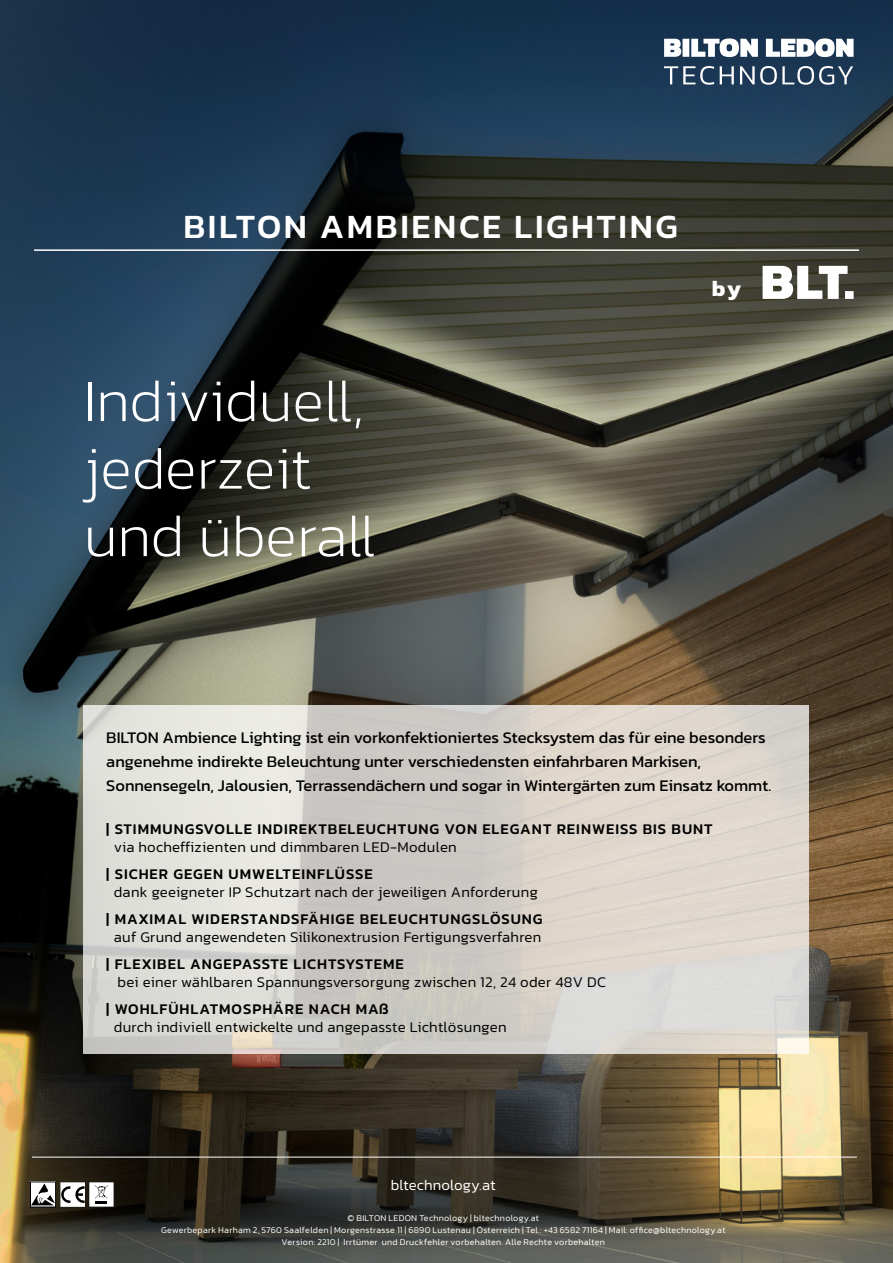
<style>
.page{position:relative;width:893px;height:1263px;background:#fff}
.page>*{position:absolute;margin:0;border:0;box-sizing:border-box;transform-origin:0 0}
.t1{font:200 60px/67.5px "Kanit";letter-spacing:-.005em;color:#fff}
.t2{font:500 34.5px "Kanit";letter-spacing:.075em;color:#fff}
.t3{font:700 22.5px "Kanit";color:#fff}
.t4{font:16.5px/24px "Kanit";color:#000}
.t5{font:300 15px "Kanit";letter-spacing:.02em;color:#000}
.t6{font:500 15px "Kanit";letter-spacing:.065em;color:#000}
.t7{font:300 15px "Kanit";letter-spacing:.01em;color:#fff}
.t8{font:300 9px/12px "Kanit";letter-spacing:.025em;color:#fff;text-align:center}
</style>
<div class="page">
<img style="left:0;top:0;width:893px;height:1263px">
<svg style="left:84px;top:705px;width:725px;height:348px"></svg>
<svg style="left:664px;top:38px;width:190px;height:47px"></svg>
<hr style="left:34px;top:249px;width:825px;height:2px;background:#fff">
<svg style="left:763px;top:266px;width:90px;height:33px"></svg>
<hr style="left:32px;top:1157px;width:825px;height:1px;background:#fff">
<svg style="left:32px;top:1182px;width:82px;height:25px"></svg>
<div style="left:30px;top:1182px;width:26px;height:25px;border:1px solid #000"></div>
<h2 class="t2" style="left:183px;top:200px;width:496px">BILTON AMBIENCE LIGHTING</h2>
<h1 class="t1" style="left:84px;top:366px;width:293px">Individuell, jederzeit und überall</h1>
<h3 class="t3" style="left:712px;top:271px;width:31px">by</h3>
<p class="t4" style="left:106px;top:725px;width:666px">BILTON Ambience Lighting ist ein vorkonfektioniertes Stecksystem das für eine besonders angenehme indirekte Beleuchtung unter verschiedensten einfahrbaren Markisen,<br>Sonnensegeln, Jalousien, Terrassendächern und sogar in Wintergärten zum Einsatz kommt.</p>
<p class="t6" style="left:106px;top:817px;width:608px">| STIMMUNGSVOLLE INDIREKTBELEUCHTUNG VON ELEGANT REINWEISS BIS BUNT</p>
<p class="t5" style="left:114px;top:835px;width:345px">via hocheffizienten und dimmbaren LED-Modulen</p>
<p class="t6" style="left:106px;top:862px;width:268px">| SICHER GEGEN UMWELTEINFLÜSSE</p>
<p class="t5" style="left:114px;top:880px;width:426px">dank geeigneter IP Schutzart nach der jeweiligen Anforderung</p>
<p class="t6" style="left:106px;top:907px;width:438px">| MAXIMAL WIDERSTANDSFÄHIGE BELEUCHTUNGSLÖSUNG</p>
<p class="t5" style="left:114px;top:925px;width:429px">auf Grund angewendeten Silikonextrusion Fertigungsverfahren</p>
<p class="t6" style="left:106px;top:952px;width:299px">| FLEXIBEL ANGEPASSTE LICHTSYSTEME</p>
<p class="t5" style="left:118px;top:970px;width:490px">bei einer wählbaren Spannungsversorgung zwischen 12, 24 oder 48V DC</p>
<p class="t6" style="left:106px;top:997px;width:284px">| WOHLFÜHLATMOSPHÄRE NACH MAß</p>
<p class="t5" style="left:114px;top:1015px;width:394px">durch indiviell entwickelte und angepasste Lichtlösungen</p>
<p class="t7" style="left:391px;top:1173px;width:106px">bltechnology.at</p>
<p class="t8" style="left:161px;top:1212px;width:566px">© BILTON LEDON Technology | bltechnology.at<br>Gewerbepark Harham 2, 5760 Saalfelden | Morgenstrasse 11 | 6890 Lustenau | Österreich | Tel.: +43 6582 71164 | Mail: office@bltechnology.at<br>Version: 2210 | Irrtümer und Druckfehler vorbehalten. Alle Rechte vorbehalten</p>
</div>
